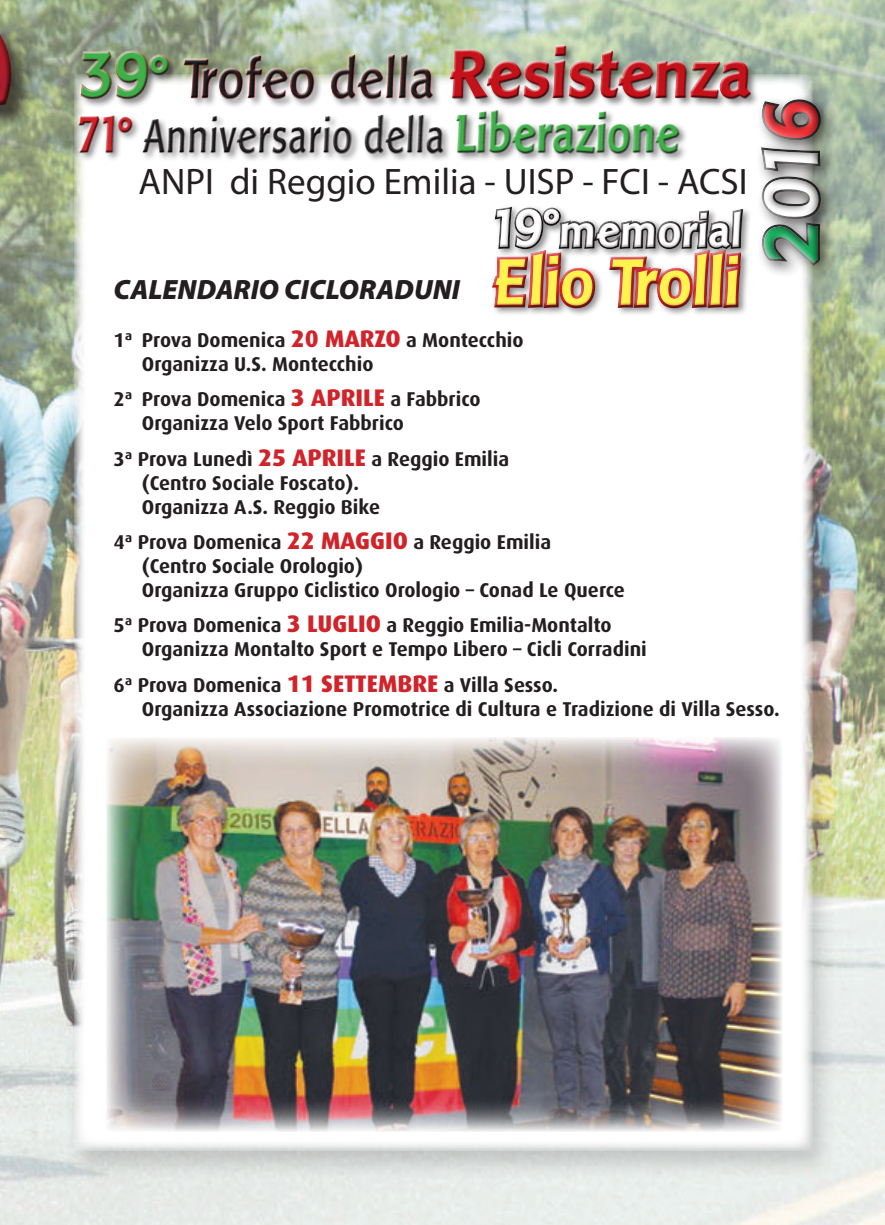
<style>
.page{position:relative;width:885px;height:1225px;background:#fff}
.page>*{position:absolute;margin:0;border:0;box-sizing:border-box;transform-origin:0 0}
.t1{font:700 80px "Linotype Pisa";color:#ee1d23}
.t2{font:700 66px "Linotype Pisa";color:#fff34f}
.t3{font:54px "Linotype Pisa";color:#231f20}
.t4{font:48px "Linotype Pisa";letter-spacing:.01em;color:#231f20;scale:.85 1}
.t5{font:700 46px "Linotype Pisa";color:#fff}
.t6{font:37px "Myriad Pro";color:#231f20}
.t7{font:italic 900 28px "Myriad Pro";color:#231f20}
.t8{font:700 20px/24px "Dax";color:#231f20}
.s1{font-weight:700;font-size:68px;color:#40ae49}
.s2{font-weight:700;font-size:56px;color:#40ae49}
.s3{font-weight:700;font-size:68px;color:#c4121a}
.s4{font-weight:700;font-size:54px;color:#d1232a}
.s5{font-weight:700;color:#d1232a}
.s6{font-weight:700;font-size:54px;color:#40ae49}
.s7{font-weight:800;font-size:24px;color:#d1232a}
</style>
<div class="page">
<img style="left:0;top:0;width:884px;height:1225px">
<div style="left:0;top:23px;width:35px;height:122px;background:#231f20;opacity:.75"></div>
<img style="left:0;top:6px;width:29px;height:132px">
<svg style="left:0;top:9px;width:25px;height:125px;background:#7a6d57"></svg>
<div style="left:63px;top:68px;width:774px;height:1113px;background:#231f20;opacity:.2"></div>
<div style="left:75px;top:75px;width:737px;height:1075px;background:#fff"></div>
<div style="left:80px;top:45px;width:679px;height:63px;background:#231f20;opacity:.55"></div>
<div style="left:81px;top:45px;width:670px;height:55px;background:#231f20;opacity:.75"></div>
<div style="left:78px;top:109px;width:610px;height:54px;background:#231f20;opacity:.55"></div>
<div style="left:78px;top:109px;width:602px;height:43px;background:#fff"></div>
<div style="left:78px;top:110px;width:602px;height:44px;background:#231f20;opacity:.75"></div>
<div style="left:754px;top:93px;width:84px;height:189px;background:#231f20;opacity:.75"></div>
<div style="left:749px;top:95px;width:74px;height:181px;background:#fff"></div>
<div style="left:755px;top:89px;width:76px;height:183px;background:#231f20;opacity:.75"></div>
<div style="left:487px;top:204px;width:261px;height:110px;background:#231f20;opacity:.75"></div>
<img style="left:107px;top:737px;width:675px;height:394px">
<h3 class="t3" style="left:79px;top:48px;width:673px"><span class="s1">39</span><span class="s2">°</span> Trofeo della <span class="s3">Resistenza</span></h3>
<h3 class="t4" style="left:78px;top:108px;width:708px"><span class="s4">71</span><span class="s5">°</span> Anniversario della <span class="s6">Liberazione</span></h3>
<h1 class="t1" style="left:744px;top:141px;width:43px;rotate:-90deg">6</h1>
<h3 class="t6" style="left:138px;top:161px;width:610px">ANPI di Reggio Emilia - UISP - FCI - ACSI</h3>
<h3 class="t5" style="left:558px;top:205px;width:184px">memorial</h3>
<h2 class="t2" style="left:493px;top:245px;width:247px">Elio Trolli</h2>
<p class="t8" style="left:142px;top:328px;width:383px;text-indent:-28px">1ª Prova Domenica <span class="s7">20 MARZO</span> a Montecchio<br>Organizza U.S. Montecchio</p>
<p class="t8" style="left:142px;top:387px;width:340px;text-indent:-28px">2ª Prova Domenica <span class="s7">3 APRILE</span> a Fabbrico<br>Organizza Velo Sport Fabbrico</p>
<p class="t8" style="left:142px;top:447px;width:369px;text-indent:-28px">3ª Prova Lunedì <span class="s7">25 APRILE</span> a Reggio Emilia (Centro Sociale Foscato).<br>Organizza A.S. Reggio Bike</p>
<p class="t8" style="left:142px;top:530px;width:484px;text-indent:-28px">4ª Prova Domenica <span class="s7">22 MAGGIO</span> a Reggio Emilia<br>(Centro Sociale Orologio)<br>Organizza Gruppo Ciclistico Orologio – Conad Le Querce</p>
<p class="t8" style="left:142px;top:613px;width:506px;text-indent:-28px">5ª Prova Domenica <span class="s7">3 LUGLIO</span> a Reggio Emilia-Montalto<br>Organizza Montalto Sport e Tempo Libero – Cicli Corradini</p>
<p class="t8" style="left:142px;top:673px;width:639px;text-indent:-28px">6ª Prova Domenica <span class="s7">11 SETTEMBRE</span> a Villa Sesso.<br>Organizza Associazione Promotrice di Cultura e Tradizione di Villa Sesso.</p>
<h3 class="t7" style="left:113px;top:274px;width:348px">CALENDARIO CICLORADUNI</h3>
</div>
